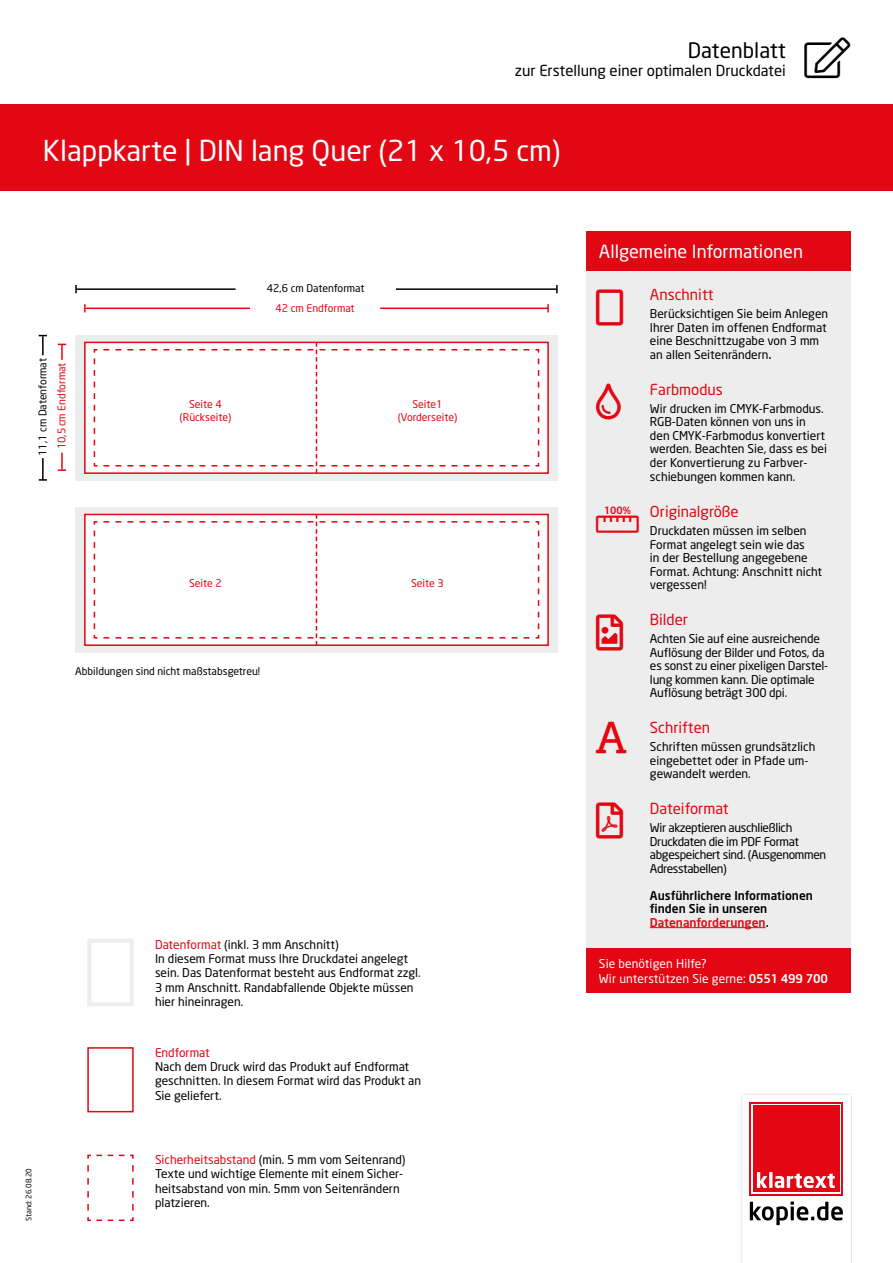
<style>
.page{position:relative;width:893px;height:1263px;background:#fff}
.page>*{position:absolute;margin:0;border:0;box-sizing:border-box;transform-origin:0 0}
.t1{font:36px "Font Awesome 5 Pro";color:#e30613}
.t2{font:28.5px "Neo Sans";color:#fff}
.t3{font:21px "Neo Sans";color:#000}
.t4{font:18px "Neo Sans";color:#fff}
.t5{font:15px "Neo Sans";color:#e30613}
.t6{font:15px "Neo Sans";color:#000}
.t7{font:12px/13.5px "Neo Sans";color:#000}
.t8{font:12px/13.5px "Neo Sans";letter-spacing:-.03em;color:#000}
.t9{font:500 12px/13.5px "Neo Sans";color:#000}
.t10{font:12px/14.4px "Neo Sans";letter-spacing:.01em;color:#fff}
.t11{font:12px "Neo Sans";color:#e30613}
.t12{font:10.5px/12.6px "Neo Sans";color:#e30613;text-align:center}
.t13{font:10.5px "Neo Sans";color:#000}
.t14{font:500 10.05px "Neo Sans";color:#e30613}
.t15{font:7.5px "Neo Sans";color:#000}
.s1{color:#e30613}
.s2{font-size:15px}
.s3{font-weight:500}
</style>
<div class="page">
<div style="left:0;top:104px;width:893px;height:87px;background:#e30613"></div>
<div style="left:586px;top:270px;width:264px;height:678px;background:#ededed"></div>
<hr style="left:650px;top:927px;width:116px;height:1px;background:#e30613">
<div style="left:586px;top:231px;width:264px;height:39px;background:#e30613"></div>
<div style="left:87px;top:939px;width:47px;height:67px;border:4px solid #ededed"></div>
<div style="left:87px;top:1047px;width:47px;height:65px;background:#fff;border:2px solid #e30613"></div>
<svg style="left:87px;top:1154px;width:47px;height:68px"></svg>
<div style="left:740px;top:1092px;width:112px;height:171px;background:#000;opacity:.24"></div>
<div style="left:742px;top:1095px;width:108px;height:168px;background:#fff"></div>
<div style="left:750px;top:1102px;width:93px;height:93px;background:#e30613"></div>
<div style="left:751px;top:1104px;width:90px;height:90px;background:#fff"></div>
<div style="left:753px;top:1105px;width:87px;height:87px;background:#e30613"></div>
<svg style="left:757px;top:1172px;width:10px;height:16px"></svg>
<hr style="left:769px;top:1172px;width:3px;height:16px;background:#fff">
<svg style="left:775px;top:1173px;width:60px;height:15px"></svg>
<svg style="left:750px;top:1201px;width:93px;height:24px"></svg>
<div style="left:586px;top:948px;width:264px;height:45px;background:#e30613"></div>
<hr style="left:86px;top:308px;width:164px;height:1px;background:#e30613">
<hr style="left:380px;top:308px;width:168px;height:1px;background:#e30613">
<hr style="left:76px;top:288px;width:160px;height:2px;background:#000">
<hr style="left:396px;top:288px;width:161px;height:2px;background:#000">
<hr style="left:42px;top:458px;width:2px;height:22px;background:#000">
<svg style="left:75px;top:285px;width:2px;height:8px"></svg>
<svg style="left:556px;top:285px;width:2px;height:8px"></svg>
<svg style="left:547px;top:304px;width:2px;height:8px"></svg>
<svg style="left:84px;top:304px;width:2px;height:8px"></svg>
<svg style="left:39px;top:479px;width:8px;height:2px"></svg>
<svg style="left:58px;top:453px;width:8px;height:18px"></svg>
<div style="left:75px;top:335px;width:483px;height:146px;background:#ededed"></div>
<div style="left:84px;top:342px;width:465px;height:132px;background:#fff;border:2px solid #e30613"></div>
<svg style="left:93px;top:349px;width:447px;height:118px"></svg>
<svg style="left:94px;top:342px;width:438px;height:131px"></svg>
<div style="left:75px;top:507px;width:483px;height:146px;background:#ededed"></div>
<div style="left:84px;top:514px;width:465px;height:132px;background:#fff;border:2px solid #e30613"></div>
<svg style="left:93px;top:521px;width:447px;height:118px"></svg>
<svg style="left:94px;top:514px;width:438px;height:131px"></svg>
<svg style="left:58px;top:344px;width:8px;height:16px"></svg>
<svg style="left:39px;top:335px;width:8px;height:20px"></svg>
<h3 class="t3" style="left:688px;top:37px;width:100px">Datenblatt</h3>
<p class="t6" style="left:515px;top:61px;width:272px">zur Erstellung einer optimalen Druckdatei</p>
<h2 class="t2" style="left:43px;top:133px;width:519px">Klappkarte | DIN lang Quer (21 x 10,5 cm)</h2>
<p class="t13" style="left:267px;top:282px;width:99px">42,6 cm Datenformat</p>
<p class="t13" style="left:36px;top:456px;width:99px;rotate:-90deg">11,1 cm Datenformat</p>
<p class="t12" style="left:55px;top:449px;width:88px;rotate:-90deg">10,5 cm Endformat</p>
<p class="t12" style="left:180px;top:398px;width:53px">Seite 4 (Rückseite)</p>
<p class="t12" style="left:276px;top:302px;width:81px">42 cm Endformat</p>
<p class="t12" style="left:398px;top:398px;width:61px">Seite1 (Vorderseite)</p>
<p class="t12" style="left:189px;top:577px;width:34px">Seite 2</p>
<p class="t12" style="left:411px;top:577px;width:34px">Seite 3</p>
<p class="t13" style="left:75px;top:665px;width:186px">Abbildungen sind nicht maßstabsgetreu!</p>
<p class="t15" style="left:24px;top:1221px;width:54px;rotate:-90deg">Stand: 26.08.20</p>
<p class="t7" style="left:155px;top:937px;width:267px;line-height:14.4px"><span class="s1">Datenformat</span> (inkl. 3 mm Anschnitt)<br>In diesem Format muss Ihre Druckdatei angelegt sein. Das Datenformat besteht aus Endformat zzgl.<br>3 mm Anschnitt. Randabfallende Objekte müssen hier hineinragen.</p>
<p class="t11" style="left:155px;top:1045px;width:56px">Endformat</p>
<p class="t7" style="left:155px;top:1059px;width:268px;line-height:14.4px">Nach dem Druck wird das Produkt auf Endformat geschnitten. In diesem Format wird das Produkt an<br>Sie geliefert.</p>
<p class="t7" style="left:155px;top:1152px;width:252px;line-height:14.4px"><span class="s1">Sicherheitsabstand</span> (min. 5 mm vom Seitenrand)<br>Texte und wichtige Elemente mit einem Sicher&shy;heitsabstand von min. 5mm von Seitenrändern platzieren.</p>
<h3 class="t4" style="left:599px;top:240px;width:206px">Allgemeine Informationen</h3>
<h1 class="t1" style="left:596px;top:289px;width:29px">▼■●□▼▼</h1>
<h1 class="t1" style="left:596px;top:383px;width:26px">▼■▼</h1>
<p class="t14" style="left:604px;top:504px;width:28px">100%</p>
<h1 class="t1" style="left:596px;top:614px;width:28px">●</h1>
<h1 class="t1" style="left:596px;top:803px;width:28px">●</h1>
<p class="t5" style="left:650px;top:285px;width:65px">Anschnitt</p>
<p class="t7" style="left:650px;top:307px;width:180px">Berücksichtigen Sie beim Anlegen<br>Ihrer Daten im offenen Endformat eine Beschnittzugabe von 3 mm an allen Seitenrändern<span class="s2">.</span></p>
<p class="t5" style="left:650px;top:380px;width:74px">Farbmodus</p>
<p class="t7" style="left:650px;top:401px;width:179px">Wir drucken im CMYK-Farbmodus.<br>RGB-Daten können von uns in den CMYK-Farbmodus konvertiert werden. Beachten Sie, dass es bei der Konvertierung zu Farbver&shy;schiebungen kommen kann.</p>
<p class="t5" style="left:650px;top:502px;width:90px">Originalgröße</p>
<p class="t7" style="left:650px;top:524px;width:174px">Druckdaten müssen im selben<br>Format angelegt sein wie das<br>in der Bestellung angegebene<br>Format. Achtung: Anschnitt nicht vergessen!</p>
<p class="t5" style="left:650px;top:610px;width:40px">Bilder</p>
<p class="t7" style="left:650px;top:632px;width:180px">Achten Sie auf eine ausreichende<br>Auflösung der Bilder und Fotos, da es sonst zu einer pixeligen Darstel&shy;lung kommen kann. Die optimale<br>Auflösung beträgt 300 dpi.</p>
<p class="t5" style="left:650px;top:718px;width:62px">Schriften</p>
<p class="t7" style="left:650px;top:740px;width:167px">Schriften müssen grundsätzlich eingebettet oder in Pfade um&shy;gewandelt werden.</p>
<p class="t5" style="left:650px;top:799px;width:80px">Dateiformat</p>
<p class="t8" style="left:650px;top:821px;width:178px">Wir akzeptieren auschließlich<br>Druckdaten die im PDF Format abgespeichert sind. (Ausgenommen<br>Adresstabellen)</p>
<p class="t9" style="left:650px;top:888px;width:165px">Ausführlichere Informationen finden Sie in unseren<br><span class="s1">Datenanforderungen</span>.</p>
<p class="t10" style="left:599px;top:956px;width:230px">Sie benötigen Hilfe?<br>Wir unterstützen Sie gerne: <span class="s3">0551 499 700</span></p>
</div>
